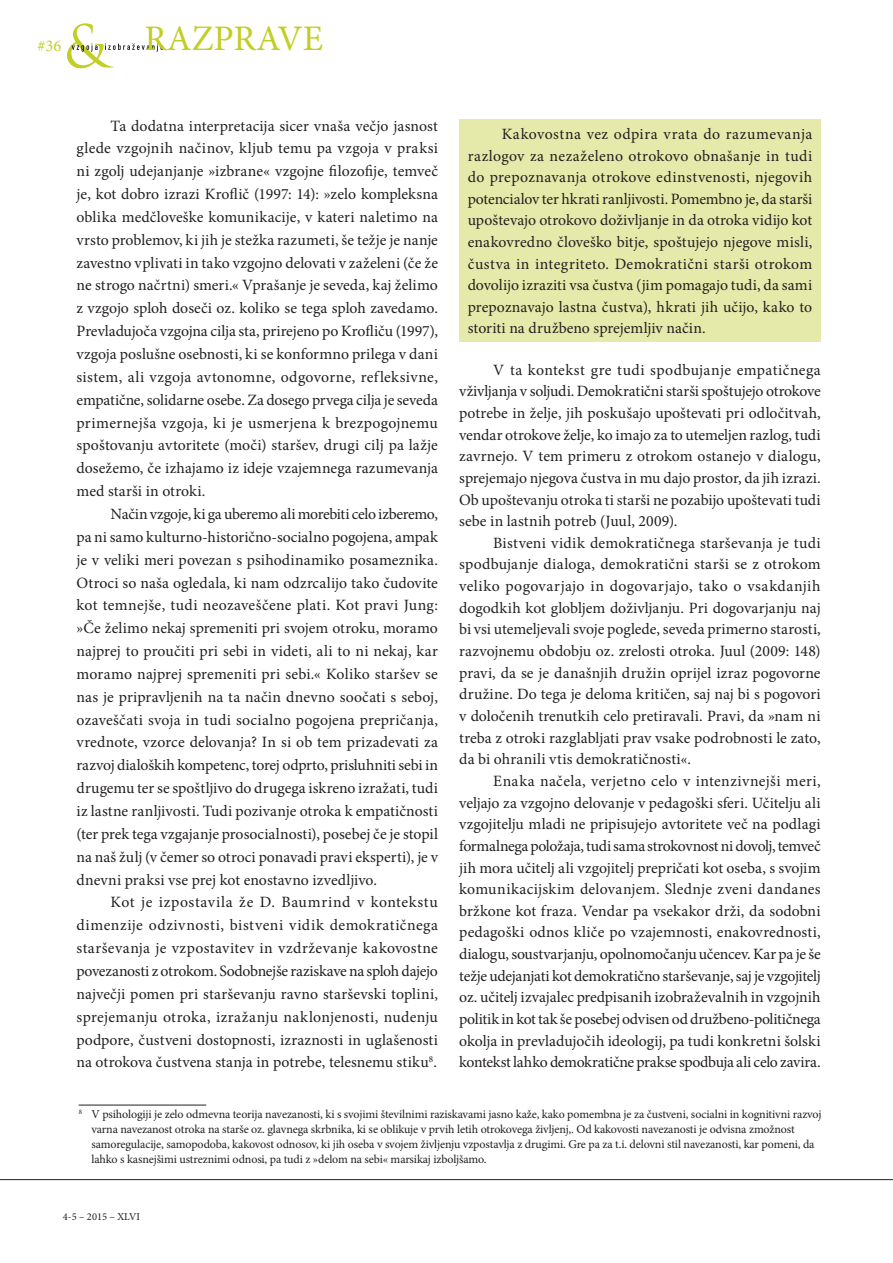
<style>
.page{position:relative;width:893px;height:1263px;background:#fff}
.page>*{position:absolute;margin:0;border:0;box-sizing:border-box;transform-origin:0 0}
.t1{font:36px "Minion Pro";color:#c1ce23}
.t2{font:16.5px "Minion Pro";color:#c1ce23}
.Tekst{font:15.75px/22.8px "Minion Pro";color:#231f20;text-align:justify}
.Opomba_avtomatska_sC{font:12px/15px "Minion Pro";letter-spacing:-.01em;color:#231f20}
.t3{font:10.5px "Minion Pro";color:#231f20}
</style>
<div class="page">
<hr style="left:0;top:1179px;width:893px;height:1px;background:#231f20">
<svg style="left:67px;top:23px;width:96px;height:45px"></svg>
<hr style="left:79px;top:1105px;width:127px;height:1px;background:#231f20">
<div style="left:459px;top:119px;width:362px;height:223px;background:#e5e9a9"></div>
<p class="t2" style="left:38px;top:35px;width:25px">#36</p>
<p class="t1" style="left:144px;top:14px;width:180px">RAZPRAVE</p>
<p class="Tekst" style="left:77px;top:114px;width:363px;text-indent:34px">Ta dodatna interpretacija sicer vnaša večjo jasnost glede vzgojnih načinov, kljub temu pa vzgoja v praksi ni zgolj udejanjanje »izbrane« vzgojne filozofije, temveč je, kot dobro izrazi Kroflič (1997: 14): »zelo kompleksna oblika medčloveške komunikacije, v kateri naletimo na vrsto problemov, ki jih je stežka razumeti, še težje je nanje zavestno vplivati in tako vzgojno delovati v zaželeni (če že ne strogo načrtni) smeri.« Vprašanje je seveda, kaj želimo z vzgojo sploh doseči oz. koliko se tega sploh zavedamo.<br>Prevladujoča vzgojna cilja sta, prirejeno po Krofliču (1997), vzgoja poslušne osebnosti, ki se konformno prilega v dani sistem, ali vzgoja avtonomne, odgovorne, refleksivne, empatične, solidarne osebe. Za dosego prvega cilja je seveda primernejša vzgoja, ki je usmerjena k brezpogojnemu spoštovanju avtoritete (moči) staršev, drugi cilj pa lažje dosežemo, če izhajamo iz ideje vzajemnega razumevanja med starši in otroki.</p>
<p class="Tekst" style="left:77px;top:503px;width:363px;text-indent:34px">Način vzgoje, ki ga uberemo ali morebiti celo izberemo, pa ni samo kulturno-historično-socialno pogojena, ampak je v veliki meri povezan s psihodinamiko posameznika.<br>Otroci so naša ogledala, ki nam odzrcalijo tako čudovite kot temnejše, tudi neozaveščene plati. Kot pravi Jung: »Če želimo nekaj spremeniti pri svojem otroku, moramo najprej to proučiti pri sebi in videti, ali to ni nekaj, kar moramo najprej spremeniti pri sebi.« Koliko staršev se nas je pripravljenih na ta način dnevno soočati s seboj, ozaveščati svoja in tudi socialno pogojena prepričanja, vrednote, vzorce delovanja? In si ob tem prizadevati za razvoj dialoških kompetenc, torej odprto, prisluhniti sebi in drugemu ter se spoštljivo do drugega iskreno izražati, tudi iz lastne ranljivosti. Tudi pozivanje otroka k empatičnosti (ter prek tega vzgajanje prosocialnosti), posebej če je stopil na naš žulj (v čemer so otroci ponavadi pravi eksperti), je v dnevni praksi vse prej kot enostavno izvedljivo.</p>
<p class="Tekst" style="left:77px;top:891px;width:363px;text-indent:34px">Kot je izpostavila že D. Baumrind v kontekstu dimenzije odzivnosti, bistveni vidik demokratičnega starševanja je vzpostavitev in vzdrževanje kakovostne povezanosti z otrokom. Sodobnejše raziskave na sploh dajejo največji pomen pri starševanju ravno starševski toplini, sprejemanju otroka, izražanju naklonjenosti, nudenju podpore, čustveni dostopnosti, izraznosti in uglašenosti na otrokova čustvena stanja in potrebe, telesnemu stiku<sup>8</sup>.</p>
<p class="Tekst" style="left:468px;top:123px;width:346px;line-height:21.6px;text-indent:34px">Kakovostna vez odpira vrata do razumevanja razlogov za nezaželeno otrokovo obnašanje in tudi do prepoznavanja otrokove edinstvenosti, njegovih potencialov ter hkrati ranljivosti. Pomembno je, da starši upoštevajo otrokovo doživljanje in da otroka vidijo kot enakovredno človeško bitje, spoštujejo njegove misli, čustva in integriteto. Demokratični starši otrokom dovolijo izraziti vsa čustva (jim pomagajo tudi, da sami prepoznavajo lastna čustva), hkrati jih učijo, kako to storiti na družbeno sprejemljiv način.</p>
<p class="Tekst" style="left:459px;top:359px;width:363px;line-height:21.6px;text-indent:34px">V ta kontekst gre tudi spodbujanje empatičnega vživljanja v soljudi. Demokratični starši spoštujejo otrokove potrebe in želje, jih poskušajo upoštevati pri odločitvah, vendar otrokove želje, ko imajo za to utemeljen razlog, tudi zavrnejo. V tem primeru z otrokom ostanejo v dialogu, sprejemajo njegova čustva in mu dajo prostor, da jih izrazi.<br>Ob upoštevanju otroka ti starši ne pozabijo upoštevati tudi sebe in lastnih potreb (Juul, 2009).</p>
<p class="Tekst" style="left:459px;top:532px;width:363px;line-height:21.6px;text-indent:34px">Bistveni vidik demokratičnega starševanja je tudi spodbujanje dialoga, demokratični starši se z otrokom veliko pogovarjajo in dogovarjajo, tako o vsakdanjih dogodkih kot globljem doživljanju. Pri dogovarjanju naj bi vsi utemeljevali svoje poglede, seveda primerno starosti, razvojnemu obdobju oz. zrelosti otroka. Juul (2009: 148) pravi, da se je današnjih družin oprijel izraz pogovorne družine. Do tega je deloma kritičen, saj naj bi s pogovori v določenih trenutkih celo pretiravali. Pravi, da »nam ni treba z otroki razglabljati prav vsake podrobnosti le zato, da bi ohranili vtis demokratičnosti«.</p>
<p class="Tekst" style="left:459px;top:770px;width:363px;line-height:21.6px;text-indent:34px">Enaka načela, verjetno celo v intenzivnejši meri, veljajo za vzgojno delovanje v pedagoški sferi. Učitelju ali vzgojitelju mladi ne pripisujejo avtoritete več na podlagi formalnega položaja, tudi sama strokovnost ni dovolj, temveč jih mora učitelj ali vzgojitelj prepričati kot oseba, s svojim komunikacijskim delovanjem. Slednje zveni dandanes bržkone kot fraza. Vendar pa vsekakor drži, da sodobni pedagoški odnos kliče po vzajemnosti, enakovrednosti, dialogu, soustvarjanju, opolnomočanju učencev. Kar pa je še težje udejanjati kot demokratično starševanje, saj je vzgojitelj oz. učitelj izvajalec predpisanih izobraževalnih in vzgojnih politik in kot tak še posebej odvisen od družbeno-političnega okolja in prevladujočih ideologij, pa tudi konkretni šolski kontekst lahko demokratične prakse spodbuja ali celo zavira.</p>
<p class="Opomba_avtomatska_sC" style="left:91px;top:1107px;width:732px;text-indent:-13px"><sup>8</sup> V psihologiji je zelo odmevna teorija navezanosti, ki s svojimi številnimi raziskavami jasno kaže, kako pomembna je za čustveni, socialni in kognitivni razvoj varna navezanost otroka na starše oz. glavnega skrbnika, ki se oblikuje v prvih letih otrokovega življenj,. Od kakovosti navezanosti je odvisna zmožnost samoregulacije, samopodoba, kakovost odnosov, ki jih oseba v svojem življenju vzpostavlja z drugimi. Gre pa za t.i. delovni stil navezanosti, kar pomeni, da lahko s kasnejšimi ustreznimi odnosi, pa tudi z »delom na sebi« marsikaj izboljšamo.</p>
<p class="t3" style="left:63px;top:1210px;width:79px">4-5 – 2015 – XLVI</p>
</div>
